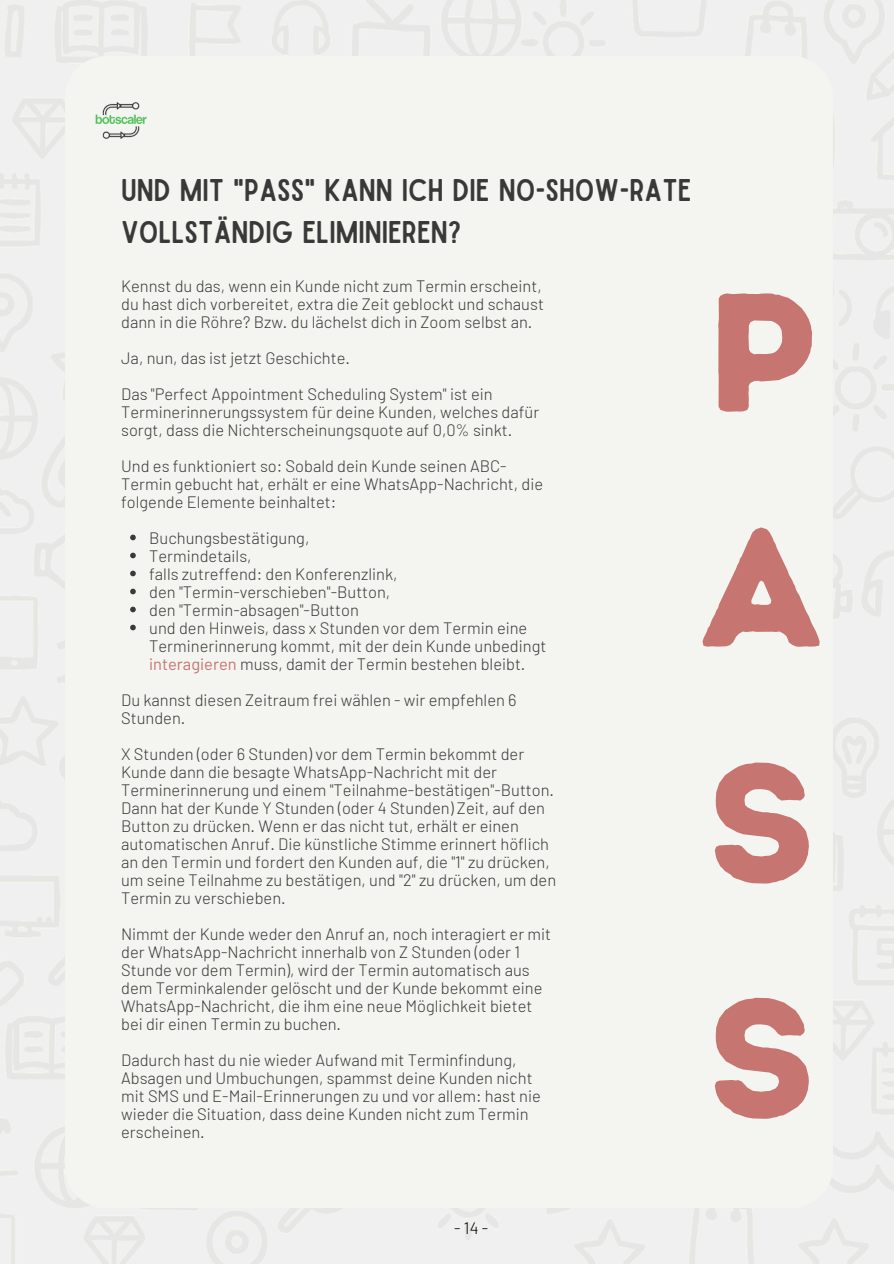
<style>
.page{position:relative;width:894px;height:1264px;background:#fff}
.page>*{position:absolute;margin:0;border:0;box-sizing:border-box;transform-origin:0 0}
.t1{font:168px/235.2px "Intro Rust Base";color:#c77570;text-align:justify}
.t2{font:30px/41.7px "Sailors";color:#393939}
.t3{font:300 16.5px/18px "Barlow";color:#393939}
.t4{font:300 16.5px "Barlow";color:#000}
.s1{font-weight:400;color:#c77570}
</style>
<div class="page">
<img style="left:0;top:0;width:893px;height:1263px">
<div style="left:65px;top:56px;width:767px;height:1151px;background:#f4f4f0"></div>
<img style="left:89px;top:89px;width:63px;height:63px">
<svg style="left:130px;top:534px;width:6px;height:6px"></svg>
<svg style="left:130px;top:552px;width:6px;height:6px"></svg>
<svg style="left:130px;top:570px;width:6px;height:6px"></svg>
<svg style="left:130px;top:588px;width:6px;height:6px"></svg>
<svg style="left:130px;top:606px;width:6px;height:6px"></svg>
<svg style="left:130px;top:624px;width:6px;height:6px"></svg>
<p class="t2" style="left:121px;top:171px;width:571px">UND MIT "PASS" KANN ICH DIE NO-SHOW-RATE<br>VOLLSTÄNDIG ELIMINIEREN?</p>
<h2 class="t3" style="left:121px;top:276px;width:424px">Kennst du das, wenn ein Kunde nicht zum Termin erscheint, du hast dich vorbereitet, extra die Zeit geblockt und schaust dann in die Röhre? Bzw. du lächelst dich in Zoom selbst an.</h2>
<p class="t3" style="left:121px;top:348px;width:230px">Ja, nun, das ist jetzt Geschichte.</p>
<p class="t3" style="left:121px;top:384px;width:419px">Das "Perfect Appointment Scheduling System" ist ein<br>Terminerinnerungssystem für deine Kunden, welches dafür sorgt, dass die Nichterscheinungsquote auf 0,0% sinkt.</p>
<p class="t3" style="left:121px;top:456px;width:423px">Und es funktioniert so: Sobald dein Kunde seinen ABC-<br>Termin gebucht hat, erhält er eine WhatsApp-Nachricht, die folgende Elemente beinhaltet:</p>
<p class="t3" style="left:149px;top:528px;width:162px">Buchungsbestätigung,</p>
<p class="t3" style="left:149px;top:546px;width:104px">Termindetails,</p>
<p class="t3" style="left:149px;top:564px;width:250px">falls zutreffend: den Konferenzlink,</p>
<p class="t3" style="left:149px;top:582px;width:242px">den "Termin-verschieben"-Button,</p>
<p class="t3" style="left:149px;top:600px;width:211px">den "Termin-absagen"-Button</p>
<p class="t3" style="left:149px;top:618px;width:398px">und den Hinweis, dass x Stunden vor dem Termin eine<br>Terminerinnerung kommt, mit der dein Kunde unbedingt <span class="s1">interagieren</span> muss, damit der Termin bestehen bleibt.</p>
<p class="t3" style="left:121px;top:690px;width:397px">Du kannst diesen Zeitraum frei wählen - wir empfehlen 6<br>Stunden.</p>
<p class="t3" style="left:121px;top:744px;width:436px">X Stunden (oder 6 Stunden) vor dem Termin bekommt der Kunde dann die besagte WhatsApp-Nachricht mit der Terminerinnerung und einem "Teilnahme-bestätigen"-Button.<br>Dann hat der Kunde Y Stunden (oder 4 Stunden) Zeit, auf den Button zu drücken. Wenn er das nicht tut, erhält er einen automatischen Anruf. Die künstliche Stimme erinnert höflich an den Termin und fordert den Kunden auf, die "1" zu drücken, um seine Teilnahme zu bestätigen, und "2" zu drücken, um den Termin zu verschieben.</p>
<p class="t3" style="left:121px;top:924px;width:431px">Nimmt der Kunde weder den Anruf an, noch interagiert er mit der WhatsApp-Nachricht innerhalb von Z Stunden (oder 1<br>Stunde vor dem Termin), wird der Termin automatisch aus dem Terminkalender gelöscht und der Kunde bekommt eine</p>
<p class="t3" style="left:121px;top:996px;width:412px">WhatsApp-Nachricht, die ihm eine neue Möglichkeit bietet bei dir einen Termin zu buchen.</p>
<p class="t3" style="left:121px;top:1050px;width:421px">Dadurch hast du nie wieder Aufwand mit Terminfindung, Absagen und Umbuchungen, spammst deine Kunden nicht mit SMS und E-Mail-Erinnerungen zu und vor allem: hast nie wieder die Situation, dass deine Kunden nicht zum Termin erscheinen.</p>
<h1 class="t1" style="left:700px;top:235px;width:123px">P A S S</h1>
<p class="t4" style="left:454px;top:1217px;width:36px">-14-</p>
</div>
